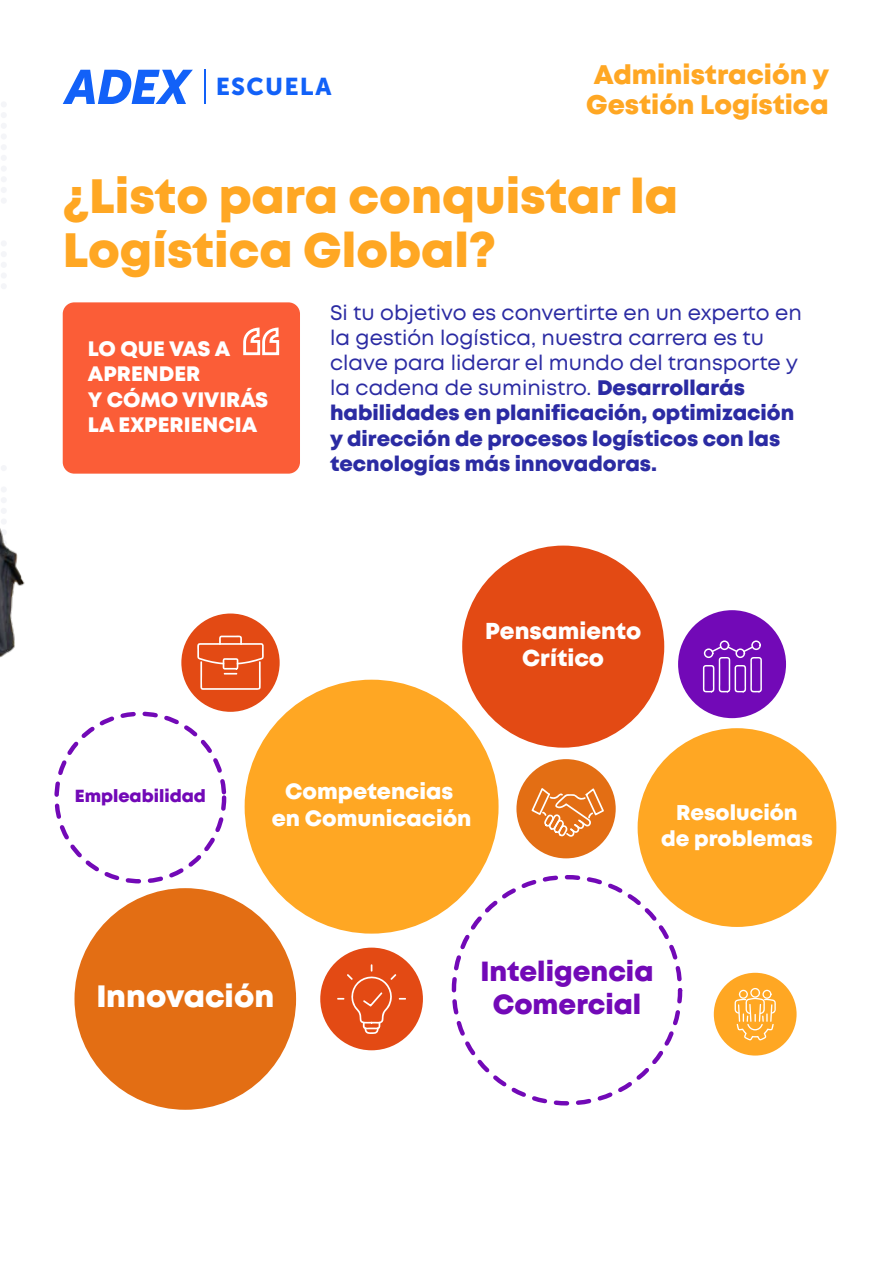
<style>
.page{position:relative;width:893px;height:1263px;background:#fff}
.page>*{position:absolute;margin:0;border:0;box-sizing:border-box;transform-origin:0 0}
.t1{font:800 48.15px/54px "Mont";color:#ffa723}
.t2{font:800 30.9px "Mont";color:#fff}
.t3{font:800 27.6px/33.2px "Mont";color:#7209b7;text-align:center}
.t4{font:800 26.85px/30.5px "Mont";color:#ffa723}
.t5{font:24.15px "Museo Sans 900";letter-spacing:.05em;color:#1261f8}
.t6{font:800 22.95px/27.6px "Mont";color:#fff;text-align:center}
.t7{font:800 22.05px/26.5px "Mont";color:#fff;text-align:center}
.t8{font:800 21.3px/25.7px "Mont";color:#fff;text-align:center}
.t9{font:21px/25.2px "Mont";color:#2b2ba3}
.t10{font:800 20.85px/25px "Mont";color:#fff}
.t11{font:800 17.55px "Mont";color:#7209b7}
.s1{font-weight:800}
</style>
<div class="page">
<img style="left:0;top:69px;width:206px;height:589px">
<div style="left:63px;top:302px;width:237px;height:172px;background:#fb5d37;border-radius:12px"></div>
<div style="left:54px;top:711px;width:172px;height:172px;border:4px dashed #7209b7;border-radius:50%"></div>
<div style="left:462px;top:546px;width:202px;height:202px;background:#e34a14;border-radius:50%"></div>
<div style="left:678px;top:610px;width:108px;height:108px;background:#7209b7;border-radius:50%"></div>
<div style="left:638px;top:728px;width:198px;height:199px;background:#ffa723;border-radius:50%"></div>
<div style="left:74px;top:888px;width:222px;height:222px;background:#e36e14;border-radius:50%"></div>
<div style="left:181px;top:613px;width:99px;height:99px;background:#e34a14;border-radius:50%"></div>
<div style="left:320px;top:948px;width:103px;height:102px;background:#e34a14;border-radius:50%"></div>
<div style="left:516px;top:759px;width:100px;height:99px;background:#e36e14;border-radius:50%"></div>
<div style="left:714px;top:973px;width:83px;height:82px;background:#ffa723;border-radius:50%"></div>
<div style="left:245px;top:680px;width:254px;height:254px;background:#ffa723;border-radius:50%"></div>
<svg style="left:243px;top:327px;width:37px;height:29px"></svg>
<svg style="left:197px;top:635px;width:67px;height:55px"></svg>
<svg style="left:337px;top:964px;width:69px;height:70px"></svg>
<svg style="left:531px;top:788px;width:73px;height:49px"></svg>
<svg style="left:734px;top:988px;width:42px;height:53px"></svg>
<svg style="left:703px;top:640px;width:59px;height:52px"></svg>
<svg style="left:63px;top:70px;width:130px;height:34px"></svg>
<hr style="left:204px;top:70px;width:2px;height:34px;background:#1261f8">
<p class="t5" style="left:216px;top:72px;width:117px">ESCUELA</p>
<p class="t4" style="left:586px;top:60px;width:245px">Administración y<br>Gestión Logística</p>
<h1 class="t1" style="left:63px;top:170px;width:617px">¿Listo para conquistar la<br>Logística Global?</h1>
<p class="t10" style="left:88px;top:337px;width:182px">LO QUE VAS A<br>APRENDER<br>Y CÓMO VIVIRÁS<br>LA EXPERIENCIA</p>
<p class="t9" style="left:330px;top:300px;width:473px">Si tu objetivo es convertirte en un experto en la gestión logística, nuestra carrera es tu clave para liderar el mundo del transporte y la cadena de suministro. <span class="s1">Desarrollarás habilidades en planificación, optimización y dirección de procesos logísticos con las tecnologías más innovadoras.</span></p>
<p class="t6" style="left:485px;top:617px;width:158px">Pensamiento<br>Crítico</p>
<p class="t11" style="left:75px;top:784px;width:133px">Empleabilidad</p>
<p class="t7" style="left:272px;top:778px;width:201px">Competencias en Comunicación</p>
<p class="t8" style="left:661px;top:800px;width:153px">Resolución de problemas</p>
<h2 class="t2" style="left:96px;top:976px;width:179px">Innovación</h2>
<h3 class="t3" style="left:480px;top:955px;width:174px">Inteligencia<br>Comercial</h3>
</div>
